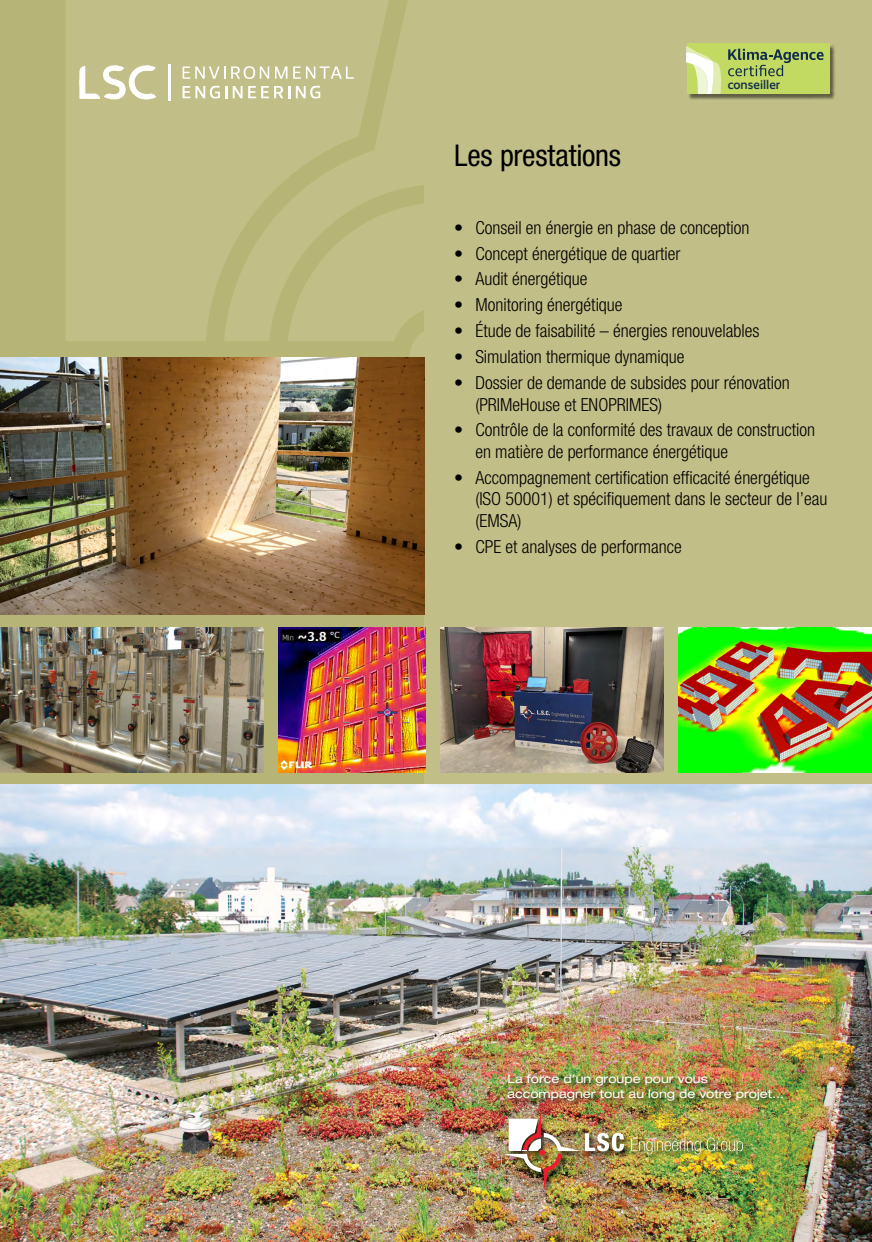
<style>
.page{position:relative;width:872px;height:1242px;background:#fff}
.page>*{position:absolute;margin:0;border:0;box-sizing:border-box;transform-origin:0 0}
.t1{font:condensed 30px "Helvetica Neue LT Pro";letter-spacing:-.005em;color:#000}
.t2{font:300 condensed 18px/21.6px "Helvetica Neue LT Pro";color:#000}
.t3{font:500 12.9px "Realist";color:#112d4c}
.t4{font:expanded 12px/14.4px "Helvetica Neue LT Pro";color:#fff}
</style>
<div class="page">
<div style="left:0;top:0;width:872px;height:784px;background:#b7b576"></div>
<div style="left:66px;top:0;width:158px;height:341px;background:#c1be87"></div>
<svg style="left:224px;top:0;width:200px;height:341px;fill:#c1be87"></svg>
<div style="left:409px;top:325px;width:65px;height:65px;background:#c1be87;border-radius:50%"></div>
<svg style="left:288px;top:203px;width:136px;height:138px"></svg>
<div style="left:424px;top:0;width:448px;height:784px;background:#c1be87"></div>
<img style="left:0;top:627px;width:264px;height:145px">
<img style="left:0;top:358px;width:425px;height:257px">
<div style="left:688px;top:44px;width:147px;height:56px;background:#000;opacity:.5"></div>
<div style="left:686px;top:43px;width:143px;height:50px;background:#c3da62"></div>
<svg style="left:686px;top:45px;width:137px;height:48px"></svg>
<img style="left:279px;top:627px;width:146px;height:145px">
<img style="left:678px;top:627px;width:194px;height:145px">
<img style="left:440px;top:627px;width:223px;height:145px">
<img style="left:0;top:784px;width:872px;height:458px">
<div style="left:503px;top:1073px;width:287px;height:125px;background:#000;opacity:.75"></div>
<img style="left:503px;top:1113px;width:121px;height:78px">
<svg style="left:631px;top:1137px;width:69px;height:17px"></svg>
<svg style="left:707px;top:1137px;width:36px;height:17px"></svg>
<svg style="left:79px;top:65px;width:77px;height:34px;background:#d8d6b3"></svg>
<svg style="left:183px;top:66px;width:42px;height:13px"></svg>
<svg style="left:231px;top:66px;width:38px;height:13px"></svg>
<svg style="left:275px;top:66px;width:12px;height:13px"></svg>
<svg style="left:293px;top:66px;width:61px;height:13px"></svg>
<svg style="left:182px;top:86px;width:45px;height:12px"></svg>
<svg style="left:233px;top:86px;width:9px;height:12px"></svg>
<svg style="left:248px;top:86px;width:42px;height:12px"></svg>
<svg style="left:296px;top:86px;width:24px;height:12px"></svg>
<hr style="left:168px;top:64px;width:2px;height:37px;background:#fff">
<h1 class="t1" style="left:454px;top:138px;width:168px">Les prestations</h1>
<p class="t3" style="left:727px;top:77px;width:54px">conseiller</p>
<p class="t2" style="left:454px;top:216px;width:297px">• Conseil en énergie en phase de conception</p>
<p class="t2" style="left:454px;top:242px;width:228px">• Concept énergétique de quartier</p>
<p class="t2" style="left:454px;top:268px;width:135px">• Audit énergétique</p>
<p class="t2" style="left:454px;top:294px;width:170px">• Monitoring énergétique</p>
<p class="t2" style="left:454px;top:320px;width:307px">• Étude de faisabilité – énergies renouvelables</p>
<p class="t2" style="left:454px;top:346px;width:232px">• Simulation thermique dynamique</p>
<p class="t2" style="left:475px;top:371px;width:316px;text-indent:-21px">• Dossier de demande de subsides pour rénovation (PRIMeHouse et ENOPRIMES)</p>
<p class="t2" style="left:475px;top:419px;width:341px;text-indent:-21px">• Contrôle de la conformité des travaux de construction en matière de performance énergétique</p>
<p class="t2" style="left:475px;top:466px;width:353px;text-indent:-21px">• Accompagnement certification efficacité énergétique (ISO 50001) et spécifiquement dans le secteur de l’eau (EMSA)</p>
<p class="t2" style="left:454px;top:535px;width:229px">• CPE et analyses de performance</p>
<p class="t4" style="left:507px;top:1071px;width:278px">La force d’un groupe pour vous accompagner tout au long de votre projet...</p>
</div>
